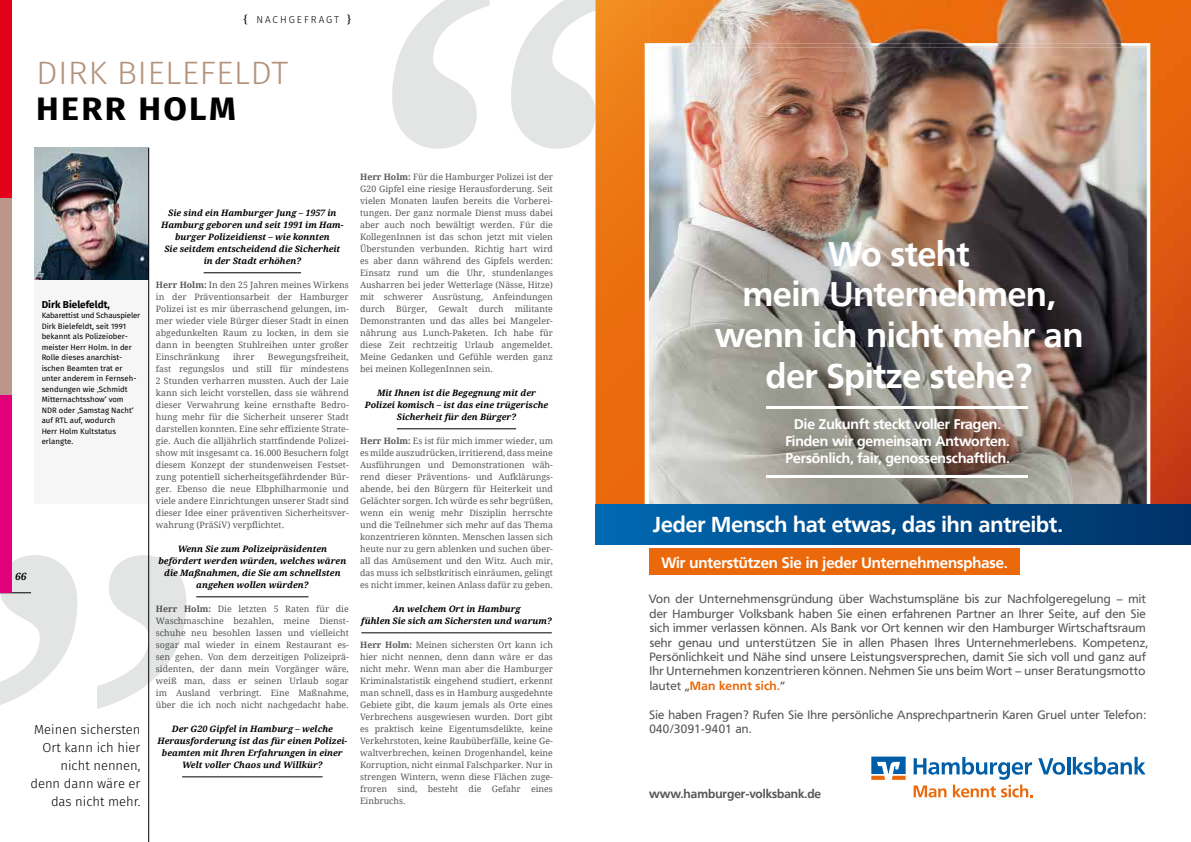
<style>
.page{position:relative;width:1191px;height:842px;background:#fff}
.page>*{position:absolute;margin:0;border:0;box-sizing:border-box;transform-origin:0 0}
.t1{font:700 34px/40.8px "Frutiger VR";color:#fff;text-align:center}
.t2{font:300 32.4px "Fira Sans";letter-spacing:.01em;color:#b3927c;scale:1.05 1}
.t3{font:700 32.4px "Fira Sans";letter-spacing:.07em;color:#000;scale:1.05 1}
.t4{font:700 21.5px "Frutiger VR";color:#fff}
.t5{font:700 15px "Frutiger VR";color:#fff}
.t6{font:700 14px/16.8px "Frutiger VR";color:#fff;text-align:center}
.t7{font:300 13px/18px "Fira Sans";color:#000;text-align:right}
.t8{font:12px/14.4px "Frutiger VR";letter-spacing:.02em;color:#58585a}
.t9{font:700 12px "Frutiger VR";color:#58585a}
.t10{font:700 10px "Fira Sans";color:#000}
.t11{font:300 10px "Fira Sans";letter-spacing:.2em;color:#000}
.t12{font:italic 700 10px "Noto Serif";color:#000}
.t13{font:8.8px/12px "Droid Serif";color:#58585a;text-align:justify}
.t14{font:italic 700 8.8px/12px "Droid Serif";color:#000;text-align:center}
.t15{font:7.8px/10.5px "Fira Sans";color:#000}
.s1{font-family:"Noto Serif";font-weight:400;font-size:11px}
.s2{font-weight:700}
.s3{font-weight:700;color:#eb690b}
</style>
<div class="page">
<div style="left:35px;top:279px;width:114px;height:225px;background:#f6f6f6"></div>
<svg style="left:0;top:555px;width:186px;height:154px"></svg>
<hr style="left:204px;top:273px;width:97px;height:1px;background:#000">
<hr style="left:196px;top:597px;width:112px;height:1px;background:#000">
<hr style="left:182px;top:777px;width:141px;height:1px;background:#000">
<hr style="left:361px;top:633px;width:191px;height:1px;background:#000">
<img style="left:35px;top:148px;width:113px;height:131px">
<hr style="left:148px;top:148px;width:1px;height:694px;background:#000">
<svg style="left:392px;top:0;width:257px;height:504px"></svg>
<img style="left:649px;top:0;width:542px;height:504px">
<img style="left:649px;top:43px;width:501px;height:34px">
<img style="left:1146px;top:77px;width:4px;height:427px">
<div style="left:649px;top:548px;width:371px;height:27px;background:#eb690b"></div>
<div style="left:595px;top:504px;width:596px;height:40px;background:linear-gradient(to right,#0069b2,#003267)"></div>
<hr style="left:766px;top:407px;width:261px;height:2px;background:#fff">
<hr style="left:766px;top:475px;width:261px;height:3px;background:#fff">
<svg style="left:913px;top:757px;width:119px;height:40px"></svg>
<svg style="left:1038px;top:758px;width:27px;height:17px"></svg>
<hr style="left:1067px;top:757px;width:3px;height:17px;background:#005ea8">
<svg style="left:1072px;top:757px;width:73px;height:18px"></svg>
<svg style="left:871px;top:756px;width:34px;height:24px"></svg>
<hr style="left:0;top:592px;width:31px;height:1px;background:#000">
<div style="left:0;top:0;width:12px;height:199px;background:#e2001a"></div>
<div style="left:0;top:198px;width:12px;height:198px;background:#bb9689"></div>
<div style="left:0;top:395px;width:12px;height:197px;background:#e2007a"></div>
<p class="t11" style="left:243px;top:13px;width:110px"><span class="s1">{</span> NACHGEFRAGT <span class="s1">}</span></p>
<h2 class="t2" style="left:36px;top:50px;width:242px">DIRK BIELEFELDT</h2>
<h2 class="t3" style="left:36px;top:86px;width:192px">HERR HOLM</h2>
<p class="t10" style="left:42px;top:297px;width:70px">Dirk Bielefeldt,</p>
<p class="t15" style="left:42px;top:311px;width:100px">Kabarettist und Schauspieler<br>Dirk Bielefeldt, seit 1991 bekannt als Polizeiober&shy;meister Herr Holm. In der<br>Rolle dieses anarchist&shy;ischen Beamten trat er unter anderem in Fernseh&shy;sendungen wie ‚Schmidt<br>Mitternachtsshow‘ vom<br>NDR oder ‚Samstag Nacht‘ auf RTL auf, wodurch<br>Herr Holm Kultstatus erlangte.</p>
<p class="t12" style="left:15px;top:569px;width:13px">66</p>
<h3 class="t7" style="left:31px;top:721px;width:111px">Meinen sichersten<br>Ort kann ich hier nicht nennen, denn dann wäre er das nicht mehr.</h3>
<p class="t14" style="left:161px;top:207px;width:184px">Sie sind ein Hamburger Jung – 1957 in Hamburg geboren und seit 1991 im Ham&shy;burger Polizeidienst – wie konnten<br>Sie seitdem entscheidend die Sicherheit in der Stadt erhöhen?</p>
<p class="t13" style="left:156px;top:279px;width:194px"><span class="s2">Herr Holm:</span> In den 25 Jahren meines Wirkens in der Präventionsarbeit der Hamburger Polizei ist es mir überraschend gelungen, im&shy;mer wieder viele Bürger dieser Stadt in einen abgedunkelten Raum zu locken, in dem sie dann in beengten Stuhlreihen unter großer Einschränkung</p>
<p class="t13" style="left:156px;top:351px;width:194px;text-indent:112px">Bewegungsfreiheit, fast regungslos und still für mindestens 2 Stunden verharren mussten. Auch der Laie kann sich leicht vorstellen, dass sie während dieser Verwahrung keine ernsthafte Bedro&shy;hung mehr für die Sicherheit unserer Stadt darstellen konnten. Eine sehr effiziente Strate&shy;gie. Auch die alljährlich stattfindende Polizei&shy;show mit insgesamt ca. 16.000 Besuchern folgt diesem Konzept der stundenweisen Festset&shy;zung potentiell sicherheitsgefährdender Bür&shy;ger. Ebenso die neue Elbphilharmonie und viele andere Einrichtungen unserer Stadt sind dieser Idee einer präventiven Sicherheitsver&shy;wahrung (PräSiV) verpflichtet.</p>
<p class="t14" style="left:158px;top:543px;width:189px">Wenn Sie zum Polizeipräsidenten befördert werden würden, welches wären die Maßnahmen, die Sie am schnellsten angehen wollen würden?</p>
<p class="t13" style="left:156px;top:603px;width:194px"><span class="s2">Herr Holm:</span> Die letzten 5 Raten für die Waschmaschine bezahlen, meine Dienst&shy;schuhe neu besohlen lassen und vielleicht sogar mal wieder in einem Restaurant es&shy;sen gehen. Von dem derzeitigen Polizeiprä&shy;sidenten, der dann mein Vorgänger wäre, weiß man, dass er seinen Urlaub sogar im Ausland verbringt. Eine Maßnahme, über die ich noch nicht nachgedacht habe.</p>
<p class="t14" style="left:157px;top:723px;width:191px">Der G20 Gipfel in Hamburg – welche Herausforderung ist das für einen Polizei&shy;beamten mit Ihren Erfahrungen in einer Welt voller Chaos und Willkür?</p>
<p class="t13" style="left:233px;top:351px;width:23px">ihrer</p>
<p class="t13" style="left:360px;top:171px;width:194px"><span class="s2">Herr Holm:</span> Für die Hamburger Polizei ist der G20 Gipfel eine riesige Herausforderung. Seit vielen Monaten laufen bereits die Vorberei&shy;tungen. Der ganz normale Dienst muss dabei aber auch noch bewältigt werden. Für die KollegenInnen ist das schon jetzt mit vielen Überstunden verbunden. Richtig hart wird es aber dann während des Gipfels werden:<br>Einsatz rund um die Uhr, stundenlanges Ausharren bei jeder Wetterlage (Nässe, Hitze) mit schwerer Ausrüstung, Anfeindungen durch Bürger, Gewalt durch militante Demonstranten und das alles bei Mangeler&shy;nährung aus Lunch-Paketen. Ich habe für diese Zeit rechtzeitig Urlaub angemeldet.<br>Meine Gedanken und Gefühle werden ganz bei meinen KollegenInnen sein.</p>
<p class="t14" style="left:365px;top:387px;width:185px">Mit Ihnen ist die Begegnung mit der<br>Polizei komisch – ist das eine trügerische<br>Sicherheit für den Bürger?</p>
<p class="t13" style="left:360px;top:435px;width:194px"><span class="s2">Herr Holm:</span> Es ist für mich immer wieder, um es milde auszudrücken, irritierend, dass meine Ausführungen und Demonstrationen wäh&shy;rend dieser Präventions- und Aufklärungs&shy;abende, bei den Bürgern für Heiterkeit und Gelächter sorgen. Ich würde es sehr begrüßen, wenn ein wenig mehr Disziplin herrschte und die Teilnehmer sich mehr auf das Thema konzentrieren könnten. Menschen lassen sich heute nur zu gern ablenken und suchen über&shy;all das Amüsement und den Witz. Auch mir, das muss ich selbstkritisch einräumen, gelingt es nicht immer, keinen Anlass dafür zu geben.</p>
<p class="t14" style="left:361px;top:603px;width:192px">An welchem Ort in Hamburg<br>fühlen Sie sich am Sichersten und warum?</p>
<p class="t13" style="left:360px;top:639px;width:194px"><span class="s2">Herr Holm:</span> Meinen sichersten Ort kann ich hier nicht nennen, denn dann wäre er das nicht mehr. Wenn man aber die Hamburger Kriminalstatistik eingehend studiert, erkennt man schnell, dass es in Hamburg ausgedehnte Gebiete gibt, die kaum jemals als Orte eines Verbrechens ausgewiesen wurden. Dort gibt es praktisch keine Eigentumsdelikte, keine Verkehrstoten, keine Raubüberfälle, keine Ge&shy;waltverbrechen, keinen Drogenhandel, keine Korruption, nicht einmal Falschparker. Nur in strengen Wintern, wenn diese Flächen zuge&shy;froren sind, besteht die Gefahr eines Einbruchs.</p>
<h1 class="t1" style="left:715px;top:234px;width:370px">Wo steht<br>mein Unternehmen, wenn ich nicht mehr an der Spitze stehe?</h1>
<h3 class="t6" style="left:785px;top:416px;width:226px">Die Zukunft steckt voller Fragen.<br>Finden wir gemeinsam Antworten.<br>Persönlich, fair, genossenschaftlich.</h3>
<h3 class="t4" style="left:653px;top:512px;width:411px">Jeder Mensch hat etwas, das ihn antreibt.</h3>
<h3 class="t5" style="left:661px;top:553px;width:347px">Wir unterstützen Sie in jeder Unternehmensphase.</h3>
<p class="t8" style="left:649px;top:592px;width:500px">Von der Unternehmensgründung über Wachstumspläne bis zur Nachfolgeregelung – mit der Hamburger Volksbank haben Sie einen erfahrenen Partner an Ihrer Seite, auf den Sie sich immer verlassen können. Als Bank vor Ort kennen wir den Hamburger Wirtschaftsraum sehr genau und unterstützen Sie in allen Phasen Ihres Unternehmerlebens. Kompetenz, Persönlichkeit und Nähe sind unsere Leistungsversprechen, damit Sie sich voll und ganz auf Ihr Unternehmen konzentrieren können. Nehmen Sie uns beim Wort – unser Beratungsmotto lautet „<span class="s3">Man kennt sich.</span>“</p>
<h3 class="t8" style="left:649px;top:707px;width:498px">Sie haben Fragen? Rufen Sie Ihre persönliche Ansprechpartnerin Karen Gruel unter Telefon:<br>040/3091-9401 an.</h3>
<h3 class="t9" style="left:649px;top:786px;width:174px">www.hamburger-volksbank.de</h3>
</div>
